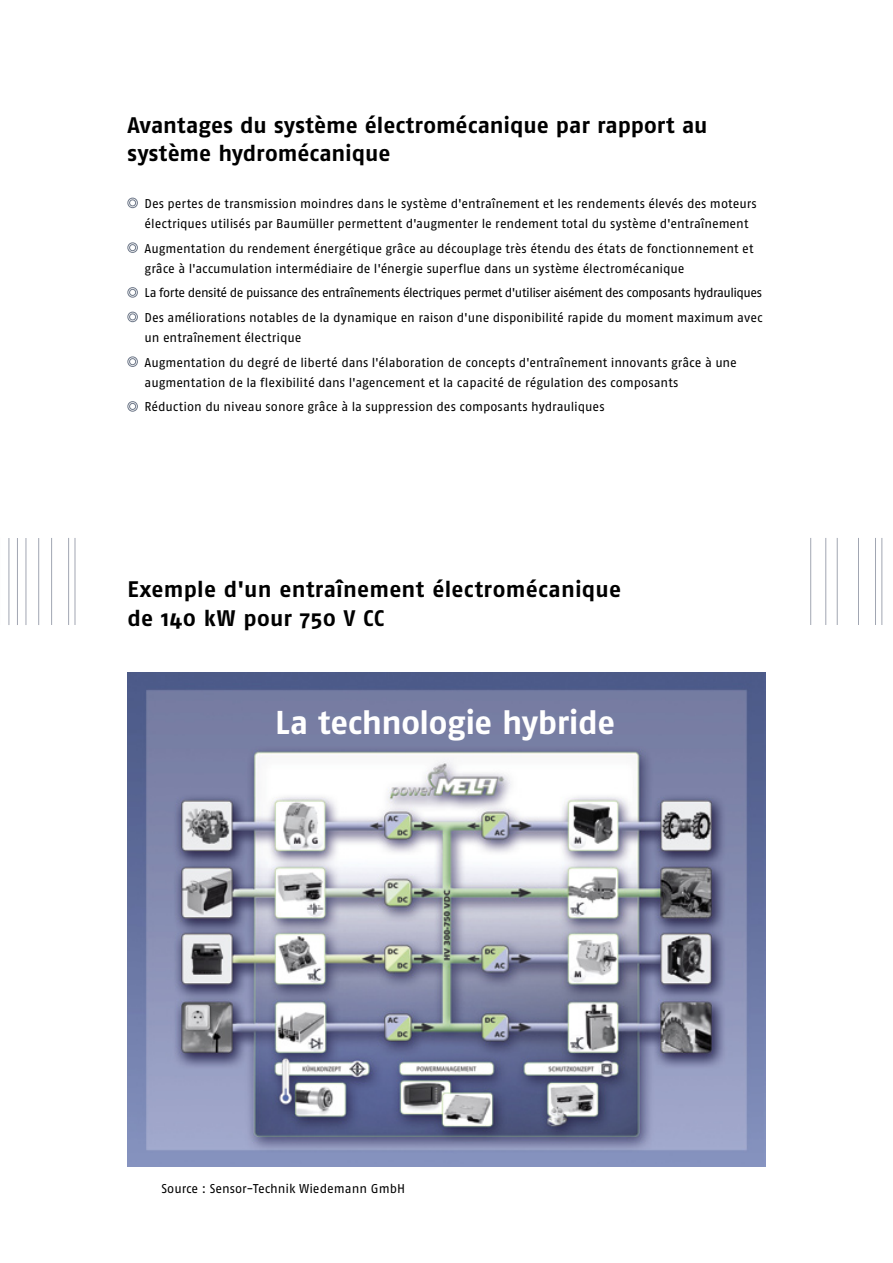
<style>
.page{position:relative;width:893px;height:1263px;background:#fff}
.page>*{position:absolute;margin:0;border:0;box-sizing:border-box;transform-origin:0 0}
.Head{font:700 33px "Fago No";letter-spacing:-.01em;color:#fff}
.Head-2{font:700 22.5px/28.5px "Fago No";letter-spacing:.005em;color:#000}
.Aufzählung{font:12.75px/20.2px "Fago No";letter-spacing:-.005em;color:#000}
.Aufzählung-2{font:12.75px "Fago No";letter-spacing:-.04em;color:#000}
.Fließtext{font:12.75px "Fago No";color:#000}
</style>
<div class="page">
<hr style="left:0;top:538px;width:1px;height:87px;background:#a1a6b2">
<hr style="left:26px;top:538px;width:1px;height:87px;background:#a1a6b2">
<hr style="left:17px;top:538px;width:1px;height:87px;background:#a1a6b2">
<hr style="left:8px;top:538px;width:1px;height:87px;background:#a1a6b2">
<hr style="left:38px;top:538px;width:1px;height:87px;background:#a1a6b2">
<hr style="left:51px;top:538px;width:1px;height:87px;background:#a1a6b2">
<hr style="left:68px;top:538px;width:1px;height:87px;background:#a1a6b2">
<hr style="left:75px;top:538px;width:1px;height:87px;background:#a1a6b2">
<hr style="left:837px;top:538px;width:1px;height:87px;background:#a1a6b2">
<hr style="left:825px;top:538px;width:1px;height:87px;background:#a1a6b2">
<hr style="left:810px;top:538px;width:1px;height:87px;background:#a1a6b2">
<hr style="left:858px;top:538px;width:1px;height:87px;background:#a1a6b2">
<hr style="left:875px;top:538px;width:1px;height:87px;background:#a1a6b2">
<hr style="left:881px;top:538px;width:1px;height:87px;background:#a1a6b2">
<img style="left:128px;top:673px;width:637px;height:494px">
<svg style="left:127px;top:198px;width:11px;height:10px"></svg>
<svg style="left:127px;top:242px;width:11px;height:11px"></svg>
<svg style="left:127px;top:287px;width:11px;height:11px"></svg>
<svg style="left:127px;top:312px;width:11px;height:10px"></svg>
<svg style="left:127px;top:356px;width:11px;height:11px"></svg>
<svg style="left:127px;top:401px;width:11px;height:11px"></svg>
<p class="Head-2" style="left:128px;top:110px;width:581px">Avantages du système électromécanique par rapport au système hydromécanique</p>
<p class="Aufzählung" style="left:145px;top:193px;width:614px">Des pertes de transmission moindres dans le système d'entraînement et les rendements élevés des moteurs électriques utilisés par Baumüller permettent d'augmenter le rendement total du système d'entraînement</p>
<p class="Aufzählung" style="left:145px;top:238px;width:610px">Augmentation du rendement énergétique grâce au découplage très étendu des états de fonctionnement et grâce à l'accumulation intermédiaire de l'énergie superflue dans un système électromécanique</p>
<p class="Aufzählung-2" style="left:145px;top:286px;width:619px">La forte densité de puissance des entraînements électriques permet d'utiliser aisément des composants hydrauliques</p>
<p class="Aufzählung" style="left:145px;top:307px;width:619px">Des améliorations notables de la dynamique en raison d'une disponibilité rapide du moment maximum avec un entraînement électrique</p>
<p class="Aufzählung" style="left:145px;top:352px;width:594px">Augmentation du degré de liberté dans l'élaboration de concepts d'entraînement innovants grâce à une augmentation de la flexibilité dans l'agencement et la capacité de régulation des composants</p>
<p class="Aufzählung" style="left:145px;top:397px;width:462px">Réduction du niveau sonore grâce à la suppression des composants hydrauliques</p>
<p class="Head-2" style="left:128px;top:575px;width:495px">Exemple d'un entraînement électromécanique de 140 kW pour 750 V CC</p>
<p class="Head" style="left:275px;top:703px;width:341px">La technologie hybride</p>
<p class="Fließtext" style="left:162px;top:1181px;width:245px">Source : Sensor-Technik Wiedemann GmbH</p>
</div>
